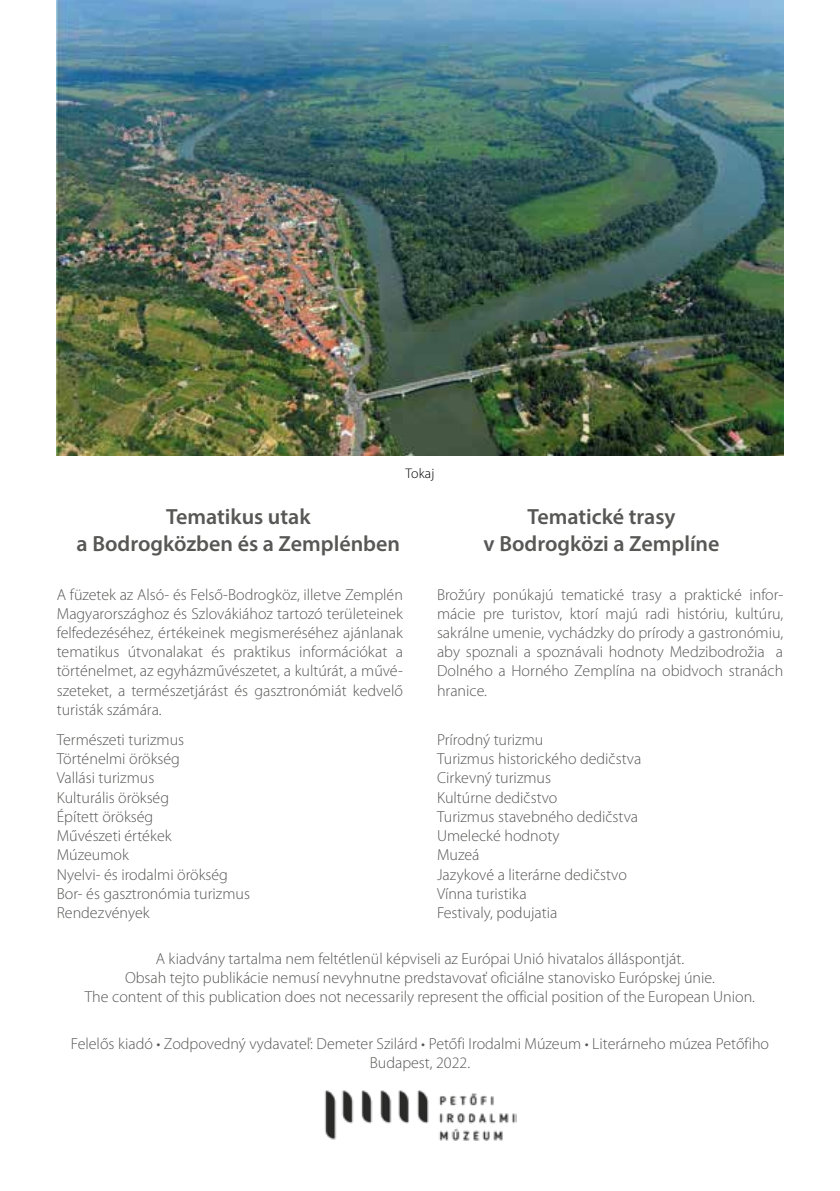
<style>
.page{position:relative;width:840px;height:1191px;background:#fff}
.page>*{position:absolute;margin:0;border:0;box-sizing:border-box;transform-origin:0 0}
.t1{font:600 22px/26.4px "Myriad Pro";color:#575756;text-align:center}
.t2{font:300 16px/19.2px "Myriad Pro";color:#575756}
.t3{font:300 14px "Myriad Pro";color:#000}
</style>
<div class="page">
<img style="left:57px;top:0;width:725px;height:455px">
<img style="left:324px;top:1090px;width:192px;height:51px">
<p class="t3" style="left:405px;top:466px;width:30px">Tokaj</p>
<h1 class="t1" style="left:77px;top:503px;width:325px">Tematikus utak<br>a Bodrogközben és a Zemplénben</h1>
<h1 class="t1" style="left:483px;top:503px;width:237px">Tematické trasy<br>v Bodrogközi a Zemplíne</h1>
<p class="t2" style="left:57px;top:585px;width:347px;text-align:justify">A füzetek az Alsó- és Felső-Bodrogköz, illetve Zemplén Magyarországhoz és Szlovákiához tartozó területeinek felfedezéséhez, értékeinek megismeréséhez ajánlanak tematikus útvonalakat és praktikus információkat a történelmet, az egyházművészetet, a kultúrát, a művé&shy;szeteket, a természetjárást és gasztronómiát kedvelő turisták számára.</p>
<p class="t2" style="left:437px;top:585px;width:347px;text-align:justify">Brožúry ponúkajú tematické trasy a praktické infor&shy;mácie pre turistov, ktorí majú radi históriu, kultúru, sakrálne umenie, vychádzky do prírody a gastronómiu, aby spoznali a spoznávali hodnoty Medzibodrožia a Dolného a Horného Zemplína na obidvoch stranách hranice.</p>
<p class="t2" style="left:437px;top:730px;width:206px">Prírodný turizmu<br>Turizmus historického dedičstva<br>Cirkevný turizmus<br>Kultúrne dedičstvo<br>Turizmus stavebného dedičstva<br>Umelecké hodnoty<br>Muzeá<br>Jazykové a literárne dedičstvo<br>Vínna turistika<br>Festivaly, podujatia</p>
<p class="t2" style="left:57px;top:730px;width:195px">Természeti turizmus<br>Történelmi örökség<br>Vallási turizmus<br>Kulturális örökség<br>Épített örökség<br>Művészeti értékek<br>Múzeumok<br>Nyelvi- és irodalmi örökség<br>Bor- és gasztronómia turizmus<br>Rendezvények</p>
<p class="t2" style="left:85px;top:949px;width:671px;text-align:center">A kiadvány tartalma nem feltétlenül képviseli az Európai Unió hivatalos álláspontját.<br>Obsah tejto publikácie nemusí nevyhnutne predstavovať oficiálne stanovisko Európskej únie.<br>The content of this publication does not necessarily represent the official position of the European Union.</p>
<p class="t2" style="left:71px;top:1034px;width:699px;text-align:center">Felelős kiadó • Zodpovedný vydavateľ: Demeter Szilárd • Petőfi Irodalmi Múzeum • Literárneho múzea Petőfiho<br>Budapest, 2022.</p>
</div>
